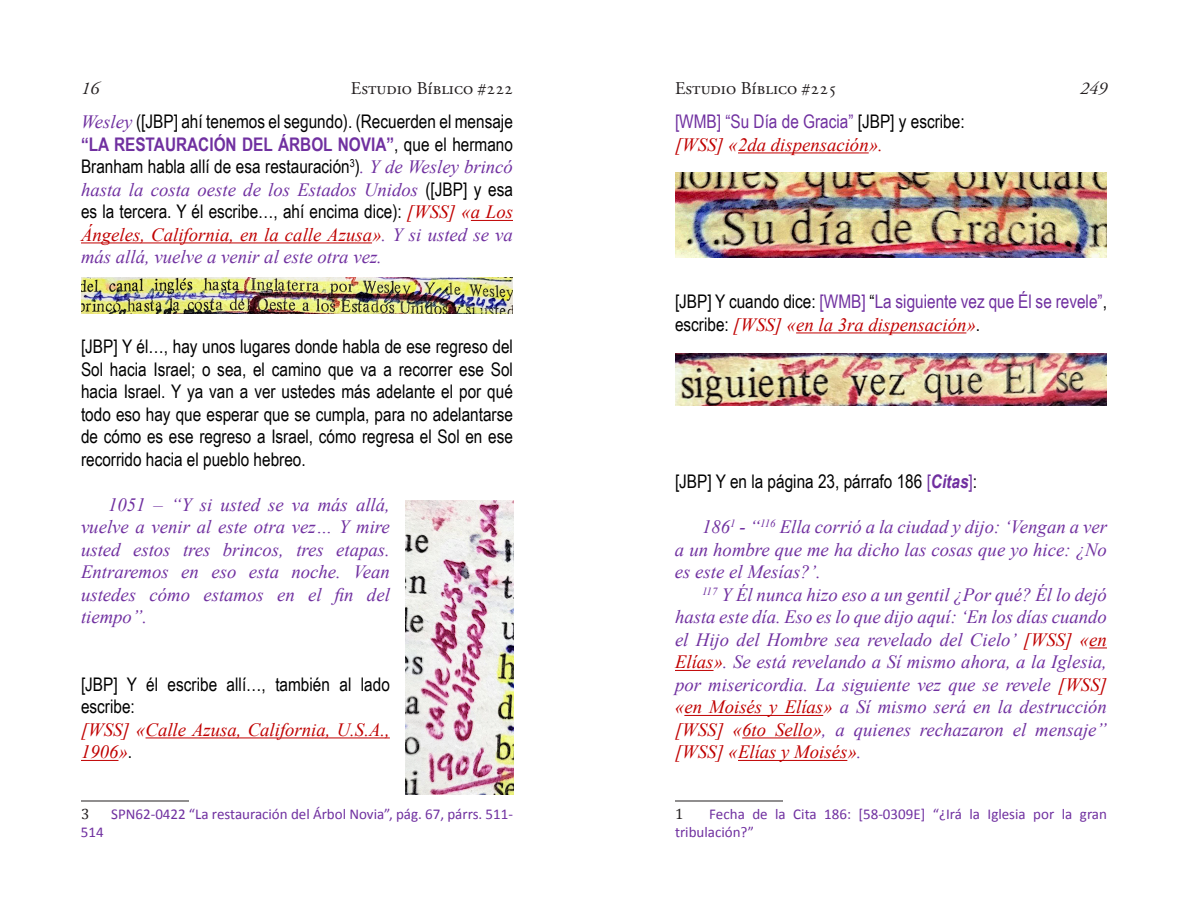
<style>
.page{position:relative;width:1188px;height:918px;background:#fff}
.page>*{position:absolute;margin:0;border:0;box-sizing:border-box;transform-origin:0 0}
.t1{font:italic 18.75px/22.5px "Times New Roman";color:#7030a0;text-align:justify}
.t2{font:18.75px/22.5px "Arial Narrow";color:#000;text-align:justify}
.t3{font:italic 18.75px/22.5px "Times New Roman";color:#c00000}
.t4{font:18.75px "Arial Narrow";color:#7030a0}
.t5{font:18px "Adobe Garamond Pro";color:#231f20}
.t6{font:italic 18px "Adobe Garamond Pro";color:#231f20}
.t7{font:15px/18px "Calibri";color:#7030a0}
.t8{font:15px "Cambria";color:#231f20}
.s1{font-family:"Times New Roman";font-style:italic;color:#7030a0}
.s2{font-weight:700;color:#7030a0}
.s3{font-family:"Arial Narrow";font-style:normal;color:#000}
.s4{font-family:"Times New Roman";font-style:italic;color:#c00000}
.s5{color:#c00000}
.s6{color:#000}
.s7{color:#7030a0}
.s8{font-weight:700;font-style:italic;color:#7030a0}
</style>
<div class="page">
<hr style="left:471px;top:220px;width:42px;height:1px;background:#c00000">
<hr style="left:81px;top:243px;width:291px;height:1px;background:#c00000">
<hr style="left:146px;top:738px;width:244px;height:1px;background:#c00000">
<hr style="left:81px;top:760px;width:37px;height:1px;background:#c00000">
<hr style="left:81px;top:801px;width:108px;height:1px;background:#231f20">
<img style="left:81px;top:278px;width:432px;height:36px">
<img style="left:405px;top:500px;width:108px;height:295px">
<hr style="left:738px;top:153px;width:131px;height:1px;background:#c00000">
<hr style="left:796px;top:333px;width:170px;height:1px;background:#c00000">
<svg style="left:1089px;top:648px;width:18px;height:1px"></svg>
<hr style="left:675px;top:670px;width:39px;height:1px;background:#c00000">
<hr style="left:684px;top:715px;width:139px;height:1px;background:#c00000">
<hr style="left:742px;top:738px;width:71px;height:1px;background:#c00000">
<hr style="left:738px;top:760px;width:109px;height:1px;background:#c00000">
<hr style="left:675px;top:801px;width:108px;height:1px;background:#231f20">
<img style="left:675px;top:172px;width:432px;height:86px">
<img style="left:675px;top:353px;width:432px;height:52px">
<p class="t6" style="left:81px;top:78px;width:19px">16</p>
<p class="t5" style="left:351px;top:78px;width:164px">Estudio Bíblico #222</p>
<p class="t2" style="left:81px;top:110px;width:434px"><span class="s1">Wesley</span> ([JBP] ahí tenemos el segundo). (Recuerden el mensaje <span class="s2">“LA RESTAURACIÓN DEL ÁRBOL NOVIA”</span>, que el hermano Branham habla allí de esa restauración<sup>3</sup>)<span class="s1">. Y de Wesley brincó</span></p>
<p class="t1" style="left:81px;top:178px;width:434px">hasta la costa oeste de los Estados Unidos <span class="s3">([JBP] y esa</span></p>
<p class="t2" style="left:81px;top:200px;width:434px">es la tercera. Y él escribe…, ahí encima dice): <span class="s4">[WSS] «a Los</span></p>
<p class="t1" style="left:81px;top:223px;width:434px"><span class="s5">Ángeles, California, en la calle Azusa»</span>. Y si usted se va más allá, vuelve a venir al este otra vez.</p>
<p class="t2" style="left:81px;top:335px;width:434px">[JBP] Y él…, hay unos lugares donde habla de ese regreso del Sol hacia Israel; o sea, el camino que va a recorrer ese Sol hacia Israel. Y ya van a ver ustedes más adelante el por qué todo eso hay que esperar que se cumpla, para no adelantarse de cómo es ese regreso a Israel, cómo regresa el Sol en ese recorrido hacia el pueblo hebreo.</p>
<p class="t1" style="left:81px;top:493px;width:310px;text-indent:27px">1051 – “Y si usted se va más allá, vuelve a venir al este otra vez… Y mire usted estos tres brincos, tres etapas.<br>Entraremos en eso esta noche. Vean ustedes cómo estamos en el fin del tiempo”.</p>
<p class="t2" style="left:81px;top:672px;width:310px">[JBP] Y él escribe allí…, también al lado escribe:</p>
<p class="t3" style="left:81px;top:718px;width:310px">[WSS] «Calle Azusa, California, U.S.A.,<br>1906»<span class="s3">.</span></p>
<p class="t8" style="left:81px;top:805px;width:10px">3</p>
<p class="t7" style="left:111px;top:804px;width:403px">SPN62-0422 “La restauración del Árbol Novia”, pág. 67, párrs. 511-</p>
<p class="t7" style="left:81px;top:822px;width:24px">514</p>
<p class="t5" style="left:675px;top:78px;width:164px">Estudio Bíblico #225</p>
<p class="t6" style="left:1080px;top:78px;width:28px">249</p>
<p class="t4" style="left:675px;top:108px;width:291px">[WMB] “Su Día de Gracia” <span class="s6">[JBP] y escribe:</span></p>
<p class="t3" style="left:675px;top:133px;width:209px">[WSS] «2da dispensación».</p>
<p class="t4" style="left:675px;top:288px;width:433px"><span class="s6">[JBP] Y cuando dice:</span> [WMB] <span class="s6">“</span>La siguiente vez que Él se revele”<span class="s6">,</span></p>
<p class="t3" style="left:675px;top:313px;width:307px"><span class="s3">escribe:</span> [WSS] «en la 3ra dispensación»<span class="s3">.</span></p>
<p class="t2" style="left:675px;top:470px;width:304px">[JBP] Y en la página 23, párrafo 186 <span class="s7">[</span><span class="s8">Citas</span><span class="s7">]</span>:</p>
<p class="t1" style="left:675px;top:515px;width:434px;text-indent:27px">186<sup>1</sup> - “<sup>116</sup> Ella corrió a la ciudad y dijo: ‘Vengan a ver a un hombre que me ha dicho las cosas que yo hice: ¿No es este el Mesías?’.</p>
<p class="t1" style="left:675px;top:583px;width:434px;text-indent:27px"><sup>117</sup> Y Él nunca hizo eso a un gentil ¿Por qué? Él lo dejó hasta este día. Eso es lo que dijo aquí: ‘En los días cuando el Hijo del Hombre sea revelado del Cielo’ <span class="s5">[WSS] «en Elías»</span>. Se está revelando a Sí mismo ahora, a la Iglesia, por misericordia. La siguiente vez que se revele <span class="s5">[WSS] «en Moisés y Elías»</span> a Sí mismo será en la destrucción <span class="s5">[WSS] «6to Sello»</span>, a quienes rechazaron el mensaje” <span class="s5">[WSS] «Elías y Moisés»</span>.</p>
<p class="t7" style="left:675px;top:804px;width:433px;text-indent:34px">Fecha de la Cita 186: [58-0309E] “¿Irá la Iglesia por la gran tribulación?”</p>
<p class="t8" style="left:675px;top:805px;width:10px">1</p>
</div>
